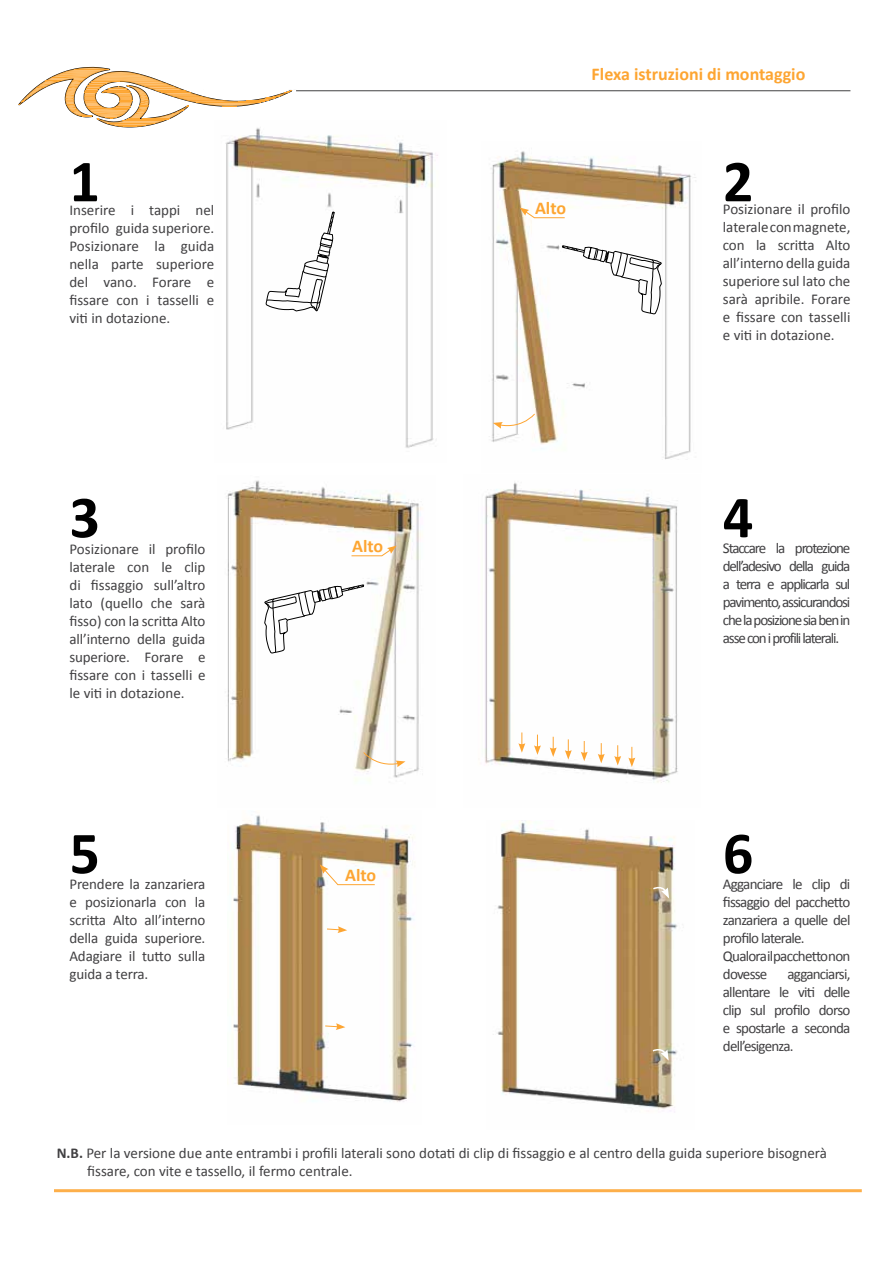
<style>
.page{position:relative;width:893px;height:1263px;background:#fff}
.page>*{position:absolute;margin:0;border:0;box-sizing:border-box;transform-origin:0 0}
.t1{font:700 60px "Calibri";color:#000}
.t2{font:700 18px "Calibri";color:#fda532}
.t3{font:15px/18px "Calibri";letter-spacing:-.01em;color:#414042;text-align:justify}
.t4{font:15px/18px "Calibri";letter-spacing:-.05em;color:#414042}
.s1{font-weight:700}
</style>
<div class="page">
<hr style="left:54px;top:1189px;width:808px;height:3px;background:#fdaf4a">
<hr style="left:296px;top:90px;width:554px;height:1px;background:#414042">
<img style="left:225px;top:128px;width:213px;height:320px">
<img style="left:489px;top:151px;width:207px;height:309px">
<img style="left:226px;top:480px;width:197px;height:301px">
<img style="left:484px;top:482px;width:194px;height:301px">
<img style="left:232px;top:815px;width:183px;height:287px">
<img style="left:493px;top:821px;width:185px;height:292px">
<svg style="left:266px;top:212px;width:69px;height:99px"></svg>
<svg style="left:562px;top:245px;width:100px;height:69px"></svg>
<svg style="left:264px;top:584px;width:100px;height:69px"></svg>
<svg style="left:493px;top:413px;width:43px;height:16px"></svg>
<svg style="left:363px;top:751px;width:42px;height:16px"></svg>
<svg style="left:651px;top:885px;width:18px;height:13px"></svg>
<svg style="left:651px;top:1047px;width:18px;height:13px"></svg>
<svg style="left:518px;top:732px;width:7px;height:21px"></svg>
<svg style="left:534px;top:735px;width:7px;height:20px"></svg>
<svg style="left:326px;top:926px;width:21px;height:7px"></svg>
<svg style="left:324px;top:1023px;width:21px;height:7px"></svg>
<svg style="left:550px;top:737px;width:7px;height:20px"></svg>
<svg style="left:565px;top:739px;width:7px;height:21px"></svg>
<svg style="left:581px;top:741px;width:7px;height:20px"></svg>
<svg style="left:598px;top:743px;width:7px;height:20px"></svg>
<svg style="left:614px;top:745px;width:7px;height:20px"></svg>
<svg style="left:628px;top:747px;width:7px;height:20px"></svg>
<svg style="left:19px;top:67px;width:291px;height:61px"></svg>
<svg style="left:519px;top:207px;width:46px;height:11px"></svg>
<svg style="left:320px;top:864px;width:55px;height:21px"></svg>
<svg style="left:351px;top:546px;width:46px;height:10px"></svg>
<p class="t2" style="left:592px;top:63px;width:215px">Flexa istruzioni di montaggio</p>
<h1 class="t1" style="left:69px;top:143px;width:32px">1</h1>
<h1 class="t1" style="left:723px;top:143px;width:32px">2</h1>
<p class="t2" style="left:535px;top:197px;width:33px">Alto</p>
<p class="t3" style="left:69px;top:201px;width:146px">Inserire i tappi nel profilo guida superiore.<br>Posizionare la guida nella parte superiore del vano. Forare e fissare con i tasselli e viti in dotazione.</p>
<p class="t3" style="left:723px;top:200px;width:129px">Posizionare il profilo laterale con magnete, con la scritta Alto all’interno della guida superiore sul lato che sarà apribile. Forare e fissare con tasselli e viti in dotazione.</p>
<h1 class="t1" style="left:69px;top:479px;width:32px">3</h1>
<h1 class="t1" style="left:723px;top:479px;width:32px">4</h1>
<p class="t2" style="left:352px;top:535px;width:33px">Alto</p>
<p class="t3" style="left:69px;top:540px;width:138px">Posizionare il profilo laterale con le clip di fissaggio sull’altro lato (quello che sarà fisso) con la scritta Alto all’interno della guida superiore. Forare e fissare con i tasselli e le viti in dotazione.</p>
<p class="t3" style="left:723px;top:539px;width:129px">Staccare la protezione dell’adesivo della guida a terra e applicarla sul pavimento, assicurandosi che la posizione sia ben in asse con i profili laterali.</p>
<h1 class="t1" style="left:69px;top:815px;width:32px">5</h1>
<h1 class="t1" style="left:723px;top:815px;width:32px">6</h1>
<p class="t2" style="left:345px;top:863px;width:33px">Alto</p>
<p class="t3" style="left:69px;top:875px;width:138px">Prendere la zanzariera e posizionarla con la scritta Alto all’interno della guida superiore.<br>Adagiare il tutto sulla guida a terra.</p>
<p class="t4" style="left:723px;top:874px;width:129px">Agganciare le clip di fissaggio del pacchetto zanzariera a quelle del profilo laterale.<br>Qualora il pacchetto non dovesse</p>
<p class="t3" style="left:723px;top:964px;width:129px;text-indent:65px">agganciarsi, allentare le viti delle clip sul profilo dorso e spostarle a seconda dell’esigenza.</p>
<p class="t3" style="left:87px;top:1144px;width:741px;text-indent:-31px"><span class="s1">N.B.</span> Per la versione due ante entrambi i profili laterali sono dotati di clip di fissaggio e al centro della guida superiore bisognerà fissare, con vite e tassello, il fermo centrale.</p>
</div>
